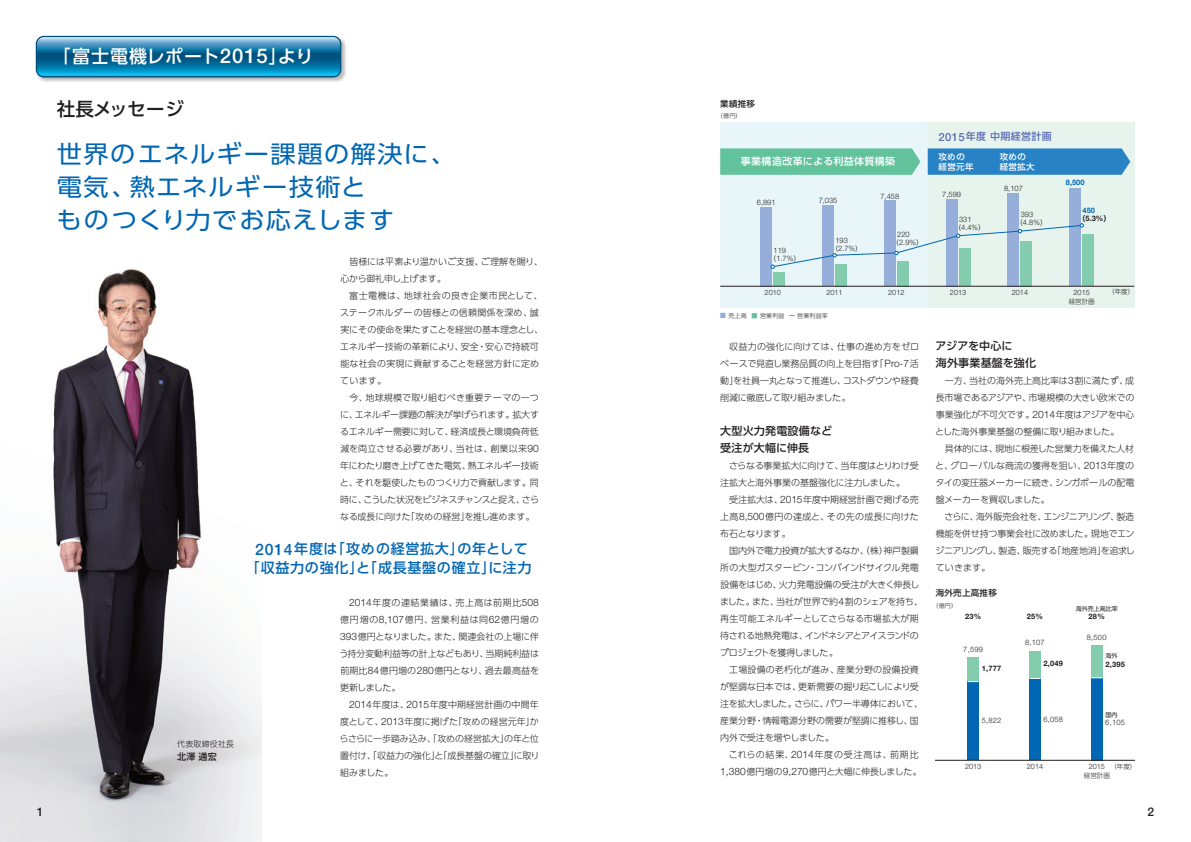
<style>
.page{position:relative;width:1191px;height:842px;background:#fff}
.page>*{position:absolute;margin:0;border:0;box-sizing:border-box;transform-origin:0 0}
.t1{font:24px/33px "UD Shin Go Pro";letter-spacing:.06em;color:#0166b3;scale:1.05 1}
.t2{font:500 18.5px "UD Shin Go Pro";letter-spacing:-.01em;color:#231f20}
.t3{font:500 18px "UD Shin Go Pro";letter-spacing:.025em;color:#fff}
.t4{font:500 14px/19px "UD Shin Go Pro";letter-spacing:.05em;color:#0166b3;text-align:center}
.t5{font:500 12px "Helvetica Neue LT Std";color:#231f20}
.t6{font:500 11px/17px "UD Shin Go Pro";letter-spacing:.02em;color:#231f20}
.t7{font:500 10px "UD Shin Go Pro";letter-spacing:.035em;color:#fff}
.t8{font:500 10px "UD Shin Go Pro";letter-spacing:.035em;color:#5d6cb3}
.t9{font:300 9px/17px "UD Shin Go Pro";letter-spacing:-.015em;color:#231f20;text-align:justify}
.t10{font:300 9px/17px "UD Shin Go Pro";letter-spacing:.005em;color:#231f20}
.t11{font:500 9px "UD Shin Go Pro";color:#231f20}
.t12{font:500 8.5px/10px "UD Shin Go Pro";letter-spacing:.035em;color:#fff}
.t13{font:500 8.5px "UD Shin Go Pro";letter-spacing:.03em;color:#231f20}
.t14{font:300 8px "UD Shin Go Pro";letter-spacing:.02em;color:#231f20}
.t15{font:300 7.5px/8px "Helvetica Neue LT Std";color:#231f20}
.t16{font:700 7.5px/8px "Helvetica Neue LT Std";letter-spacing:.03em;color:#231f20}
.t17{font:700 7.5px "Helvetica Neue LT Std";color:#0166b3}
.t18{font:300 7.3px "Helvetica Neue LT Std";color:#231f20}
.t19{font:300 6.5px "UD Shin Go Pro";color:#231f20}
.t20{font:300 6px "UD Shin Go Pro";letter-spacing:.03em;color:#231f20}
.t21{font:6px "UD Shin Go Pro";color:#231f20}
.s1{font-family:"Helvetica Neue LT Std";font-size:20.3px}
.s2{font-family:"Helvetica Neue LT Std";font-size:10.2px}
.s3{font-family:"Helvetica Neue LT Std";font-size:15.8px}
.s4{font-family:"Helvetica Neue LT Std";font-size:11.3px}
.s5{font-family:"UD Shin Go Pro"}
.s6{color:#0166b3}
.s7{color:#96afda}
.s8{color:#61c29c}
</style>
<div class="page">
<img style="left:0;top:269px;width:262px;height:573px">
<div style="left:36px;top:36px;width:311px;height:48px;background:#231f20;opacity:.3"></div>
<div style="left:36px;top:36px;width:305px;height:42px;background:#00507c;border-radius:8px"></div>
<svg style="left:37px;top:37px;width:303px;height:39px"></svg>
<div style="left:720px;top:123px;width:207px;height:185px;background:#e8f6fa"></div>
<div style="left:927px;top:123px;width:207px;height:185px;background:#e6f4ed"></div>
<div style="left:760px;top:207px;width:12px;height:79px;background:#96afda"></div>
<div style="left:773px;top:273px;width:12px;height:13px;background:#84ccae"></div>
<div style="left:822px;top:205px;width:11px;height:81px;background:#96afda"></div>
<div style="left:835px;top:264px;width:11px;height:22px;background:#84ccae"></div>
<div style="left:884px;top:201px;width:11px;height:85px;background:#96afda"></div>
<div style="left:897px;top:261px;width:11px;height:25px;background:#84ccae"></div>
<div style="left:946px;top:199px;width:11px;height:87px;background:#96afda"></div>
<div style="left:959px;top:248px;width:11px;height:38px;background:#84ccae"></div>
<div style="left:1007px;top:193px;width:12px;height:93px;background:#96afda"></div>
<div style="left:1020px;top:241px;width:12px;height:45px;background:#84ccae"></div>
<div style="left:1069px;top:189px;width:12px;height:97px;background:#96afda"></div>
<div style="left:1082px;top:235px;width:12px;height:51px;background:#84ccae"></div>
<svg style="left:770px;top:223px;width:314px;height:46px"></svg>
<hr style="left:720px;top:286px;width:414px;height:1px;background:#231f20">
<svg style="left:720px;top:148px;width:200px;height:27px;background:#66c4a0"></svg>
<svg style="left:927px;top:148px;width:203px;height:27px;background:#3088c6"></svg>
<div style="left:967px;top:658px;width:12px;height:24px;background:#84ccae"></div>
<div style="left:967px;top:682px;width:12px;height:78px;background:#0166b3"></div>
<svg style="left:967px;top:681px;width:12px;height:1px"></svg>
<div style="left:1029px;top:651px;width:11px;height:27px;background:#84ccae"></div>
<div style="left:1029px;top:678px;width:11px;height:82px;background:#0166b3"></div>
<div style="left:1091px;top:645px;width:11px;height:33px;background:#84ccae"></div>
<div style="left:1091px;top:678px;width:11px;height:82px;background:#0166b3"></div>
<hr style="left:935px;top:760px;width:199px;height:1px;background:#231f20">
<h3 class="t3" style="left:52px;top:42px;width:262px">「富士電機レポート<span class="s1">2015</span>」より</h3>
<h2 class="t2" style="left:57px;top:93px;width:129px">社長メッセージ</h2>
<h1 class="t1" style="left:56px;top:137px;width:382px">世界のエネルギー課題の解決に、電気、熱エネルギー技術と<br>ものつくり力でお応えします</h1>
<p class="t14" style="left:177px;top:737px;width:58px">代表取締役社長</p>
<p class="t11" style="left:177px;top:749px;width:41px">北澤通宏</p>
<p class="t9" style="left:340px;top:253px;width:204px;text-indent:9px">皆様には平素より温かいご支援、ご理解を賜り、心から御礼申し上げます。</p>
<p class="t10" style="left:340px;top:287px;width:205px;text-indent:9px">富士電機は、地球社会の良き企業市民として、ステークホルダーの皆様との信頼関係を深め、誠実にその使命を果たすことを経営の基本理念とし、エネルギー技術の革新により、安全・安心で持続可能な社会の実現に貢献することを経営方針に定めています。</p>
<p class="t9" style="left:340px;top:389px;width:201px;text-indent:10px">今、地球規模で取り組むべき重要テーマの一つに、エネルギー課題の解決が挙げられます。拡大するエネルギー需要に対して、経済成長と環境負荷低減を両立させる必要があり、当社は、創業以来<span class="s2">90</span>年にわたり磨き上げてきた電気、熱エネルギー技術と、それを駆使したものつくり力で貢献します。同時に、こうした状況をビジネスチャンスと捉え、さらなる成長に向けた「攻めの経営」を推し進めます。</p>
<h3 class="t4" style="left:245px;top:539px;width:288px"><span class="s3">2014</span>年度は「攻めの経営拡大」の年として「収益力の強化」と「成長基盤の確立」に注力</h3>
<p class="t9" style="left:339px;top:593px;width:201px;text-indent:10px"><span class="s2">2014</span>年度の連結業績は、売上高は前期比<span class="s2">508</span>億円増の<span class="s2">8,107</span>億円、営業利益は同<span class="s2">62</span>億円増の<span class="s2">393</span>億円となりました。また、関連会社の上場に伴う持分変動利益等の計上などもあり、当期純利益は前期比<span class="s2">84</span>億円増の<span class="s2">280</span>億円となり、過去最高益を更新しました。</p>
<p class="t9" style="left:339px;top:695px;width:201px;text-indent:10px"><span class="s2">2014</span>年度は、<span class="s2">2015</span>年度中期経営計画の中間年度として、<span class="s2">2013</span>年度に掲げた「攻めの経営元年」からさらに一歩踏み込み、「攻めの経営拡大」の年と位置付け、「収益力の強化」と「成長基盤の確立」に取り組みました。</p>
<p class="t13" style="left:720px;top:97px;width:36px">業績推移</p>
<p class="t20" style="left:717px;top:111px;width:26px">（億円）</p>
<p class="t7" style="left:741px;top:153px;width:156px">事業構造改革による利益体質構築</p>
<p class="t8" style="left:938px;top:128px;width:115px"><span class="s4">2015</span>年度中期経営計画</p>
<p class="t12" style="left:938px;top:151px;width:36px">攻めの経営元年</p>
<p class="t12" style="left:999px;top:151px;width:36px">攻めの経営拡大</p>
<p class="t15" style="left:757px;top:198px;width:20px">6,891</p>
<p class="t15" style="left:773px;top:246px;width:24px">119 <span class="s5">(</span>1.7%<span class="s5">)</span></p>
<p class="t15" style="left:818px;top:197px;width:20px">7,035</p>
<p class="t15" style="left:835px;top:236px;width:24px">193 <span class="s5">(</span>2.7%<span class="s5">)</span></p>
<p class="t15" style="left:880px;top:192px;width:20px">7,458</p>
<p class="t15" style="left:942px;top:190px;width:20px">7,599</p>
<p class="t15" style="left:896px;top:231px;width:24px">220 <span class="s5">(</span>2.9%<span class="s5">)</span></p>
<p class="t15" style="left:958px;top:215px;width:24px">331 <span class="s5">(</span>4.4%<span class="s5">)</span></p>
<p class="t15" style="left:1004px;top:184px;width:20px">8,107</p>
<p class="t15" style="left:1020px;top:210px;width:24px">393 <span class="s5">(</span>4.8%<span class="s5">)</span></p>
<p class="t17" style="left:1065px;top:178px;width:20px">8,500</p>
<p class="t16" style="left:1082px;top:206px;width:25px"><span class="s6">450 </span><span class="s5">(</span>5.3%<span class="s5">)</span></p>
<p class="t18" style="left:764px;top:288px;width:18px">2010</p>
<p class="t18" style="left:826px;top:288px;width:18px">2011</p>
<p class="t18" style="left:888px;top:288px;width:18px">2012</p>
<p class="t18" style="left:950px;top:288px;width:18px">2013</p>
<p class="t18" style="left:1011px;top:288px;width:18px">2014</p>
<p class="t18" style="left:1073px;top:288px;width:18px">2015</p>
<p class="t19" style="left:1068px;top:296px;width:27px">経営計画</p>
<p class="t20" style="left:720px;top:311px;width:66px"><span class="s7">■</span> 売上高 <span class="s8">■</span> 営業利益</p>
<p class="t20" style="left:797px;top:311px;width:32px">営業利益率</p>
<p class="t19" style="left:1108px;top:286px;width:27px">（年度）</p>
<p class="t9" style="left:720px;top:338px;width:200px;text-indent:9px">収益力の強化に向けては、仕事の進め方をゼロベースで見直し業務品質の向上を目指す「<span class="s2">Pro-7</span>活動」を社員一丸となって推進し、コストダウンや経費削減に徹底して取り組みました。</p>
<p class="t6" style="left:720px;top:422px;width:113px">大型火力発電設備など受注が大幅に伸長</p>
<p class="t9" style="left:720px;top:457px;width:200px;text-indent:9px">さらなる事業拡大に向けて、当年度はとりわけ受注拡大と海外事業の基盤強化に注力しました。</p>
<p class="t9" style="left:720px;top:491px;width:200px;text-indent:9px">受注拡大は、<span class="s2">2015</span>年度中期経営計画で掲げる売上高<span class="s2">8,500</span>億円の達成と、その先の成長に向けた布石となります。</p>
<p class="t9" style="left:720px;top:542px;width:205px;text-align:left;text-indent:9px">国内外で電力投資が拡大するなか、（株）神戸製鋼所の大型ガスタービン・コンバインドサイクル発電設備をはじめ、火力発電設備の受注が大きく伸長しました。また、当社が世界で約<span class="s2">4</span>割のシェアを持ち、再生可能エネルギーとしてさらなる市場拡大が期待される地熱発電は、インドネシアとアイスランドのプロジェクトを獲得しました。</p>
<p class="t9" style="left:720px;top:661px;width:204px;text-align:left;text-indent:9px">工場設備の老朽化が進み、産業分野の設備投資が堅調な日本では、更新需要の掘り起こしにより受注を拡大しました。さらに、パワー半導体において、産業分野・情報電源分野の需要が堅調に推移し、国内外で受注を増やしました。</p>
<p class="t9" style="left:720px;top:746px;width:203px;text-indent:9px">これらの結果、<span class="s2">2014</span>年度の受注高は、前期比<br><span class="s2">1,380</span>億円増の<span class="s2">9,270</span>億円と大幅に伸長しました。</p>
<p class="t6" style="left:935px;top:337px;width:102px">アジアを中心に<br>海外事業基盤を強化</p>
<p class="t9" style="left:935px;top:372px;width:201px;text-indent:10px">一方、当社の海外売上高比率は<span class="s2">3</span>割に満たず、成長市場であるアジアや、市場規模の大きい欧米での事業強化が不可欠です。<span class="s2">2014</span>年度はアジアを中心とした海外事業基盤の整備に取り組みました。</p>
<p class="t9" style="left:935px;top:440px;width:201px;text-indent:10px">具体的には、現地に根差した営業力を備えた人材と、グローバルな商流の獲得を狙い、<span class="s2">2013</span>年度のタイの変圧器メーカーに続き、シンガポールの配電盤メーカーを買収しました。</p>
<p class="t9" style="left:935px;top:508px;width:201px;text-indent:9px">さらに、海外販売会社を、エンジニアリング、製造機能を併せ持つ事業会社に改めました。現地でエンジニアリングし、製造、販売する「地産地消」を追求していきます。</p>
<p class="t13" style="left:935px;top:586px;width:63px">海外売上高推移</p>
<p class="t20" style="left:932px;top:600px;width:26px">（億円）</p>
<p class="t21" style="left:1075px;top:603px;width:43px">海外売上高比率</p>
<p class="t16" style="left:965px;top:612px;width:18px">23%</p>
<p class="t16" style="left:1026px;top:612px;width:18px">25%</p>
<p class="t16" style="left:1088px;top:612px;width:18px">28%</p>
<p class="t15" style="left:963px;top:645px;width:21px">7,599</p>
<p class="t16" style="left:981px;top:664px;width:21px">1,777</p>
<p class="t15" style="left:981px;top:716px;width:21px">5,822</p>
<p class="t15" style="left:1025px;top:638px;width:21px">8,107</p>
<p class="t15" style="left:1087px;top:633px;width:21px">8,500</p>
<p class="t16" style="left:1043px;top:659px;width:21px">2,049</p>
<p class="t21" style="left:1105px;top:651px;width:13px">海外</p>
<p class="t16" style="left:1105px;top:660px;width:21px">2,395</p>
<p class="t15" style="left:1043px;top:715px;width:21px">6,058</p>
<p class="t21" style="left:1105px;top:709px;width:13px">国内</p>
<p class="t15" style="left:1105px;top:718px;width:21px">6,105</p>
<p class="t18" style="left:965px;top:762px;width:18px">2013</p>
<p class="t18" style="left:1026px;top:762px;width:18px">2014</p>
<p class="t19" style="left:1110px;top:761px;width:27px">（年度）</p>
<p class="t18" style="left:1088px;top:762px;width:18px">2015</p>
<p class="t19" style="left:1083px;top:770px;width:27px">経営計画</p>
<h3 class="t5" style="left:37px;top:805px;width:8px">1</h3>
<h3 class="t5" style="left:1147px;top:805px;width:8px">2</h3>
</div>
